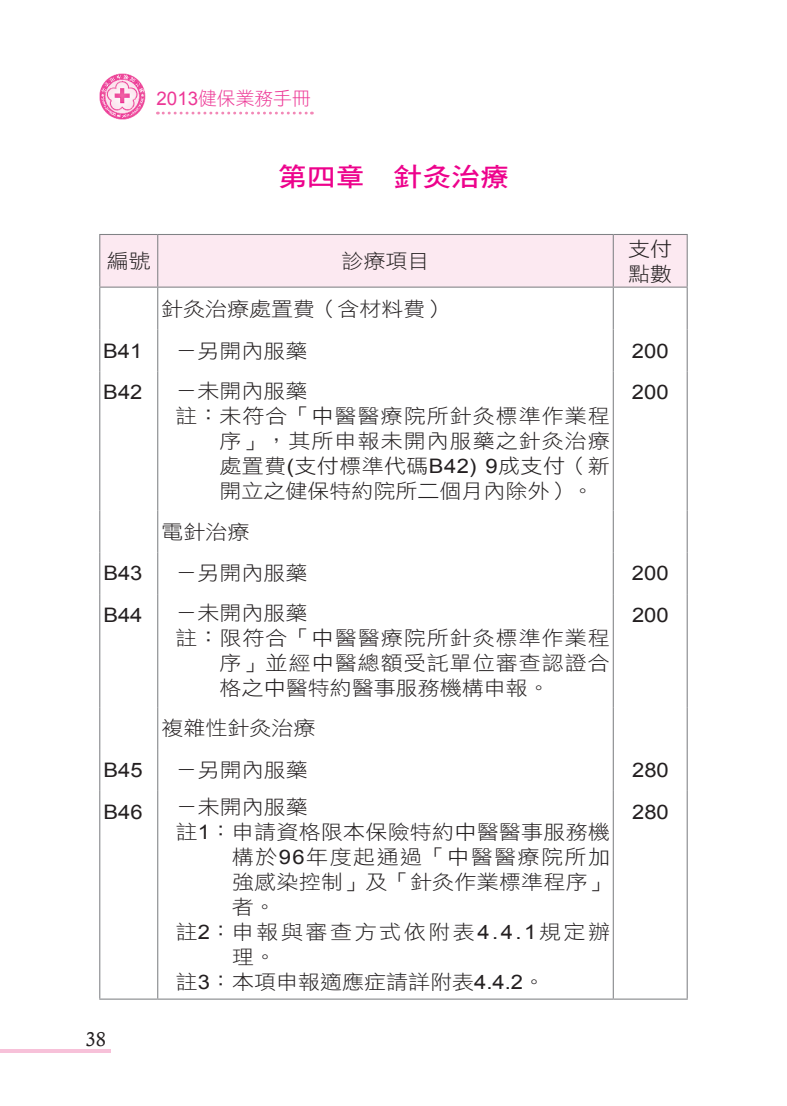
<style>
.page{position:relative;width:787px;height:1106px;background:#fff}
.page>*{position:absolute;margin:0;border:0;box-sizing:border-box;transform-origin:0 0}
.t1{font:26.25px "DF Hei Std W7";color:#ed028c;scale:1.1 1}
.t2{font:20px/25px "DF Hei Std W3";letter-spacing:.01em;color:#231f20;scale:1.1 1}
.t3{font:20px "DF Hei Std W3";letter-spacing:.045em;color:#231f20;scale:1.1 1}
.t4{font:20px "Arial";color:#231f20;scale:1.1 1}
.t5{font:20px "DF Hei Std W3";letter-spacing:.115em;color:#231f20;scale:1.1 1}
.t6{font:20px "DF Hei Std W3";letter-spacing:.065em;color:#231f20;scale:1.1 1}
.t7{font:20px "Calisto";color:#231f20}
.t8{font:18.75px "DF Hei Std W3";color:#ed3896}
.s1{font-family:"Arial"}
</style>
<div class="page">
<hr style="left:0;top:1049px;width:111px;height:3px;background:#f7c1d9">
<img style="left:99px;top:73px;width:47px;height:47px">
<svg style="left:157px;top:112px;width:155px;height:2px"></svg>
<div style="left:100px;top:235px;width:586px;height:51px;background:#fce9f1"></div>
<hr style="left:99px;top:234px;width:59px;height:1px;background:#808285">
<hr style="left:99px;top:235px;width:1px;height:51px;background:#808285">
<hr style="left:158px;top:234px;width:455px;height:1px;background:#808285">
<hr style="left:157px;top:235px;width:1px;height:51px;background:#808285">
<hr style="left:613px;top:234px;width:74px;height:1px;background:#808285">
<hr style="left:612px;top:235px;width:2px;height:51px;background:#808285">
<hr style="left:686px;top:235px;width:1px;height:51px;background:#808285">
<hr style="left:99px;top:288px;width:1px;height:41px;background:#808285">
<hr style="left:157px;top:288px;width:1px;height:41px;background:#808285">
<hr style="left:612px;top:288px;width:2px;height:41px;background:#808285">
<hr style="left:686px;top:288px;width:1px;height:41px;background:#808285">
<hr style="left:99px;top:329px;width:1px;height:42px;background:#808285">
<hr style="left:157px;top:329px;width:1px;height:42px;background:#808285">
<hr style="left:612px;top:329px;width:2px;height:42px;background:#808285">
<hr style="left:686px;top:329px;width:1px;height:42px;background:#808285">
<hr style="left:99px;top:371px;width:1px;height:139px;background:#808285">
<hr style="left:157px;top:371px;width:1px;height:139px;background:#808285">
<hr style="left:612px;top:371px;width:2px;height:139px;background:#808285">
<hr style="left:686px;top:371px;width:1px;height:139px;background:#808285">
<hr style="left:99px;top:510px;width:1px;height:42px;background:#808285">
<hr style="left:157px;top:510px;width:1px;height:42px;background:#808285">
<hr style="left:612px;top:510px;width:2px;height:42px;background:#808285">
<hr style="left:686px;top:510px;width:1px;height:42px;background:#808285">
<hr style="left:99px;top:552px;width:1px;height:42px;background:#808285">
<hr style="left:157px;top:552px;width:1px;height:42px;background:#808285">
<hr style="left:612px;top:552px;width:2px;height:42px;background:#808285">
<hr style="left:686px;top:552px;width:1px;height:42px;background:#808285">
<hr style="left:99px;top:594px;width:1px;height:113px;background:#808285">
<hr style="left:157px;top:594px;width:1px;height:113px;background:#808285">
<hr style="left:612px;top:594px;width:2px;height:113px;background:#808285">
<hr style="left:686px;top:594px;width:1px;height:113px;background:#808285">
<hr style="left:99px;top:707px;width:1px;height:42px;background:#808285">
<hr style="left:157px;top:707px;width:1px;height:42px;background:#808285">
<hr style="left:612px;top:707px;width:2px;height:42px;background:#808285">
<hr style="left:686px;top:707px;width:1px;height:42px;background:#808285">
<hr style="left:99px;top:749px;width:1px;height:42px;background:#808285">
<hr style="left:157px;top:749px;width:1px;height:42px;background:#808285">
<hr style="left:612px;top:749px;width:2px;height:42px;background:#808285">
<hr style="left:686px;top:749px;width:1px;height:42px;background:#808285">
<hr style="left:99px;top:791px;width:1px;height:207px;background:#808285">
<hr style="left:157px;top:791px;width:1px;height:207px;background:#808285">
<hr style="left:612px;top:791px;width:2px;height:207px;background:#808285">
<hr style="left:686px;top:791px;width:1px;height:207px;background:#808285">
<hr style="left:99px;top:998px;width:59px;height:1px;background:#808285">
<hr style="left:158px;top:998px;width:455px;height:1px;background:#808285">
<hr style="left:613px;top:998px;width:74px;height:1px;background:#808285">
<hr style="left:99px;top:286px;width:59px;height:2px;background:#808285">
<hr style="left:158px;top:286px;width:455px;height:2px;background:#808285">
<hr style="left:613px;top:286px;width:74px;height:2px;background:#808285">
<p class="t8" style="left:156px;top:88px;width:156px"><span class="s1">2013</span>健保業務手冊</p>
<h1 class="t1" style="left:278px;top:162px;width:212px">第四章 針灸治療</h1>
<p class="t2" style="left:107px;top:248px;width:41px">編號</p>
<p class="t2" style="left:341px;top:248px;width:81px">診療項目</p>
<p class="t2" style="left:161px;top:296px;width:262px">針灸治療處置費（含材料費）</p>
<p class="t2" style="left:628px;top:235px;width:41px">支付點數</p>
<p class="t4" style="left:103px;top:337px;width:37px">B41</p>
<p class="t2" style="left:175px;top:337px;width:121px">－另開內服藥</p>
<p class="t4" style="left:632px;top:337px;width:35px">200</p>
<p class="t4" style="left:103px;top:379px;width:37px">B42</p>
<p class="t2" style="left:175px;top:378px;width:122px">－未開內服藥</p>
<p class="t3" style="left:175px;top:405px;width:396px">註：未符合「中醫醫療院所針灸標準作業程</p>
<p class="t3" style="left:219px;top:430px;width:356px">序」，其所申報未開內服藥之針灸治療</p>
<p class="t2" style="left:219px;top:453px;width:356px">處置費<span class="s1">(</span>支付標準代碼<span class="s1">B42) 9</span>成支付（新</p>
<p class="t2" style="left:219px;top:478px;width:342px">開立之健保特約院所二個月內除外）。</p>
<p class="t4" style="left:632px;top:379px;width:35px">200</p>
<p class="t2" style="left:161px;top:518px;width:82px">電針治療</p>
<p class="t4" style="left:103px;top:560px;width:37px">B43</p>
<p class="t2" style="left:175px;top:560px;width:122px">－另開內服藥</p>
<p class="t4" style="left:632px;top:560px;width:35px">200</p>
<p class="t4" style="left:103px;top:602px;width:37px">B44</p>
<p class="t2" style="left:175px;top:600px;width:122px">－未開內服藥</p>
<p class="t3" style="left:175px;top:627px;width:396px">註：限符合「中醫醫療院所針灸標準作業程</p>
<p class="t3" style="left:220px;top:652px;width:356px">序」並經中醫總額受託單位審查認證合</p>
<p class="t2" style="left:220px;top:675px;width:302px">格之中醫特約醫事服務機構申報。</p>
<p class="t4" style="left:632px;top:602px;width:35px">200</p>
<p class="t2" style="left:161px;top:715px;width:141px">複雜性針灸治療</p>
<p class="t4" style="left:103px;top:757px;width:37px">B45</p>
<p class="t2" style="left:176px;top:757px;width:121px">－另開內服藥</p>
<p class="t4" style="left:632px;top:757px;width:35px">280</p>
<p class="t4" style="left:103px;top:798px;width:37px">B46</p>
<p class="t2" style="left:176px;top:794px;width:122px">－未開內服藥</p>
<p class="t2" style="left:176px;top:819px;width:396px">註<span class="s1">1</span>：申請資格限本保險特約中醫醫事服務機</p>
<p class="t6" style="left:232px;top:846px;width:345px">構於<span class="s1">96</span>年度起通過「中醫醫療院所加</p>
<p class="t2" style="left:232px;top:869px;width:345px">強感染控制」及「針灸作業標準程序」</p>
<p class="t2" style="left:232px;top:894px;width:42px">者。</p>
<p class="t5" style="left:176px;top:921px;width:396px">註<span class="s1">2</span>：申報與審查方式依附表<span class="s1">4.4.1</span>規定辦</p>
<p class="t2" style="left:232px;top:944px;width:41px">理。</p>
<p class="t2" style="left:176px;top:969px;width:337px">註<span class="s1">3</span>：本項申報適應症請詳附表<span class="s1">4.4.2</span>。</p>
<p class="t4" style="left:632px;top:798px;width:35px">280</p>
<p class="t7" style="left:85px;top:1028px;width:22px">38</p>
</div>
